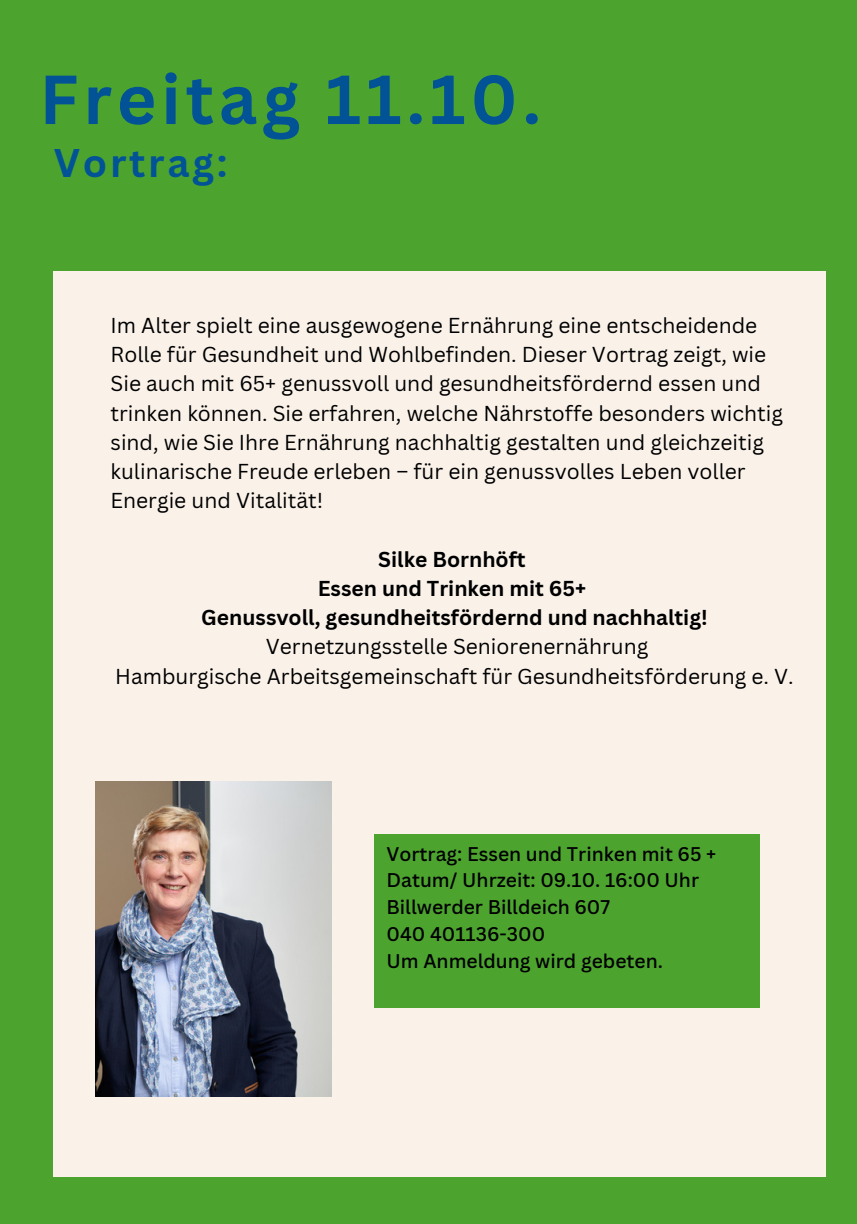
<style>
.page{position:relative;width:857px;height:1224px;background:#fff}
.page>*{position:absolute;margin:0;border:0;box-sizing:border-box;transform-origin:0 0}
.t1{font:700 67.8px "Canva Sans";letter-spacing:.07em;color:#025296}
.t2{font:700 39px "Canva Sans";letter-spacing:.07em;color:#025296}
.t3{font:21px/29.2px "Canva Sans";color:#000001}
.t4{font:700 21px "Canva Sans";color:#000001}
.t5{font:500 19.2px/26.6px "Canva Sans";color:#000001}
</style>
<div class="page">
<div style="left:0;top:0;width:856px;height:1224px;background:#4ca42f"></div>
<div style="left:53px;top:272px;width:773px;height:905px;background:#faf2e9"></div>
<img style="left:96px;top:782px;width:235px;height:315px">
<div style="left:374px;top:834px;width:385px;height:173px;background:#4ca42f"></div>
<p class="t1" style="left:39px;top:52px;width:503px">Freitag 11.10.</p>
<p class="t2" style="left:54px;top:135px;width:175px">Vortrag:</p>
<h2 class="t3" style="left:110px;top:310px;width:674px">Im Alter spielt eine ausgewogene Ernährung eine entscheidende Rolle für Gesundheit und Wohlbefinden. Dieser Vortrag zeigt, wie Sie auch mit 65+ genussvoll und gesundheitsfördernd essen und trinken können. Sie erfahren, welche Nährstoffe besonders wichtig sind, wie Sie Ihre Ernährung nachhaltig gestalten und gleichzeitig kulinarische Freude erleben – für ein genussvolles Leben voller Energie und Vitalität!</h2>
<p class="t4" style="left:378px;top:544px;width:149px">Silke Bornhöft</p>
<p class="t4" style="left:318px;top:574px;width:270px">Essen und Trinken mit 65+</p>
<p class="t4" style="left:201px;top:603px;width:508px">Genussvoll, gesundheitsfördernd und nachhaltig!</p>
<p class="t3" style="left:266px;top:632px;width:384px">Vernetzungsstelle Seniorenernährung</p>
<p class="t3" style="left:115px;top:661px;width:680px">Hamburgische Arbeitsgemeinschaft für Gesundheitsförderung e. V.</p>
<h3 class="t5" style="left:386px;top:840px;width:331px">Vortrag: Essen und Trinken mit 65 +<br>Datum/ Uhrzeit: 09.10. 16:00 Uhr<br>Billwerder Billdeich 607<br>040 401136-300<br>Um Anmeldung wird gebeten.</h3>
</div>
